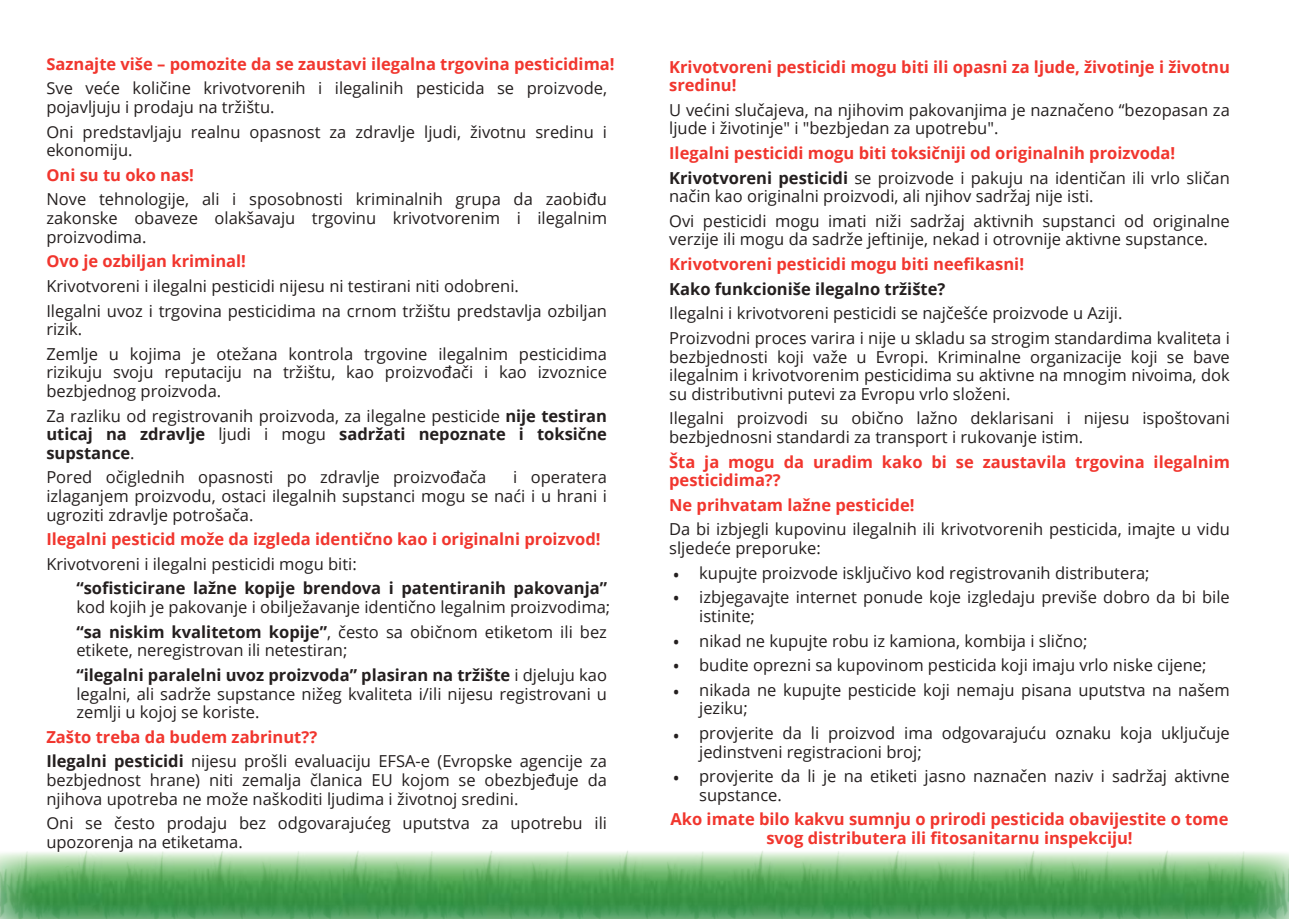
<style>
.page{position:relative;width:1289px;height:919px;background:#fff}
.page>*{position:absolute;margin:0;border:0;box-sizing:border-box;transform-origin:0 0}
.t1{font:16.5px/18.6px "Open Sans";color:#241f1f}
.t2{font:700 16.5px/18.6px "Open Sans";color:#f1362e}
.t3{font:700 16.5px/24.6px "Open Sans";color:#241f1f}
.t4{font:600 16.5px/22.8px "Open Sans";color:#241f1f}
.s1{font-weight:700}
.s2{font-weight:400}
.s3{font-weight:700;color:#f1362e}
.s4{color:#241f1f}
.s5{font-weight:400;color:#241f1f}
</style>
<div class="page">
<img style="left:0;top:843px;width:1288px;height:75px">
<p class="t2" style="left:46px;top:54px;width:569px">Saznajte više – pomozite da se zaustavi ilegalna trgovina pesticidima!</p>
<p class="t1" style="left:46px;top:79px;width:562px">Sve veće količine krivotvorenih i ilegalinih pesticida se proizvode, pojavljuju i prodaju na tržištu.</p>
<p class="t1" style="left:46px;top:122px;width:562px">Oni predstavljaju realnu opasnost za zdravlje ljudi, životnu sredinu i ekonomiju.</p>
<p class="t2" style="left:46px;top:165px;width:149px">Oni su tu oko nas!</p>
<p class="t1" style="left:46px;top:190px;width:562px;text-align:justify">Nove tehnologije, ali i sposobnosti kriminalnih grupa da zaobiđu zakonske obaveze olakšavaju trgovinu krivotvorenim i ilegalnim proizvodima.</p>
<p class="t2" style="left:46px;top:251px;width:201px">Ovo je ozbiljan kriminal!</p>
<p class="t1" style="left:46px;top:273px;width:562px;line-height:24.6px">Krivotvoreni i ilegalni pesticidi nijesu ni testirani niti odobreni.<br>Ilegalni uvoz i trgovina pesticidima na crnom tržištu predstavlja ozbiljan</p>
<p class="t1" style="left:46px;top:316px;width:562px;line-height:24.6px">rizik.<br>Zemlje u kojima je otežana kontrola trgovine ilegalnim pesticidima</p>
<p class="t1" style="left:46px;top:362px;width:562px">rizikuju svoju reputaciju na tržištu, kao proizvođači i kao izvoznice bezbjednog proizvoda.</p>
<p class="t1" style="left:46px;top:406px;width:562px;text-align:justify">Za razliku od registrovanih proizvoda, za ilegalne pesticide <span class="s1">nije testiran uticaj na zdravlje</span> ljudi i mogu <span class="s1">sadržati nepoznate i toksične supstance</span>.</p>
<p class="t1" style="left:46px;top:467px;width:441px">Pored očiglednih opasnosti po zdravlje proizvođača</p>
<p class="t1" style="left:46px;top:467px;width:562px;text-align:justify;text-indent:467px">i operatera izlaganjem proizvodu, ostaci ilegalnih supstanci mogu se naći i u hrani i ugroziti zdravlje potrošača.</p>
<p class="t2" style="left:46px;top:529px;width:555px">Ilegalni pesticid može da izgleda identično kao i originalni proizvod!</p>
<p class="t1" style="left:46px;top:554px;width:312px">Krivotvoreni i ilegalni pesticidi mogu biti:</p>
<p class="t3" style="left:76px;top:575px;width:532px">“sofisticirane lažne kopije brendova i patentiranih pakovanja”</p>
<p class="t1" style="left:76px;top:594px;width:535px;line-height:24.6px">kod kojih je pakovanje i obilježavanje identično legalnim proizvodima; <span class="s1">“sa niskim kvalitetom kopije”</span>, često sa običnom etiketom ili bez</p>
<p class="t3" style="left:76px;top:637px;width:532px"><span class="s2">etikete, neregistrovan ili netestiran;<br></span>“ilegalni paralelni uvoz proizvoda” plasiran na tržište <span class="s2">i djeluju kao</span></p>
<p class="t1" style="left:76px;top:683px;width:532px">legalni, ali sadrže supstance nižeg kvaliteta i/ili nijesu registrovani u zemlji u kojoj se koriste.</p>
<p class="t1" style="left:46px;top:724px;width:562px;line-height:24.6px"><span class="s3">Zašto treba da budem zabrinut??<br></span><span class="s1">Ilegalni pesticidi</span> nijesu prošli evaluaciju EFSA-e (Evropske agencije za</p>
<p class="t1" style="left:46px;top:770px;width:562px">bezbjednost hrane) niti zemalja članica EU kojom se obezbjeđuje da njihova upotreba ne može naškoditi ljudima i životnoj sredini.</p>
<p class="t1" style="left:46px;top:813px;width:562px">Oni se često prodaju bez odgovarajućeg uputstva za upotrebu ili upozorenja na etiketama.</p>
<p class="t2" style="left:669px;top:57px;width:562px">Krivotvoreni pesticidi mogu biti ili opasni za ljude, životinje i životnu sredinu!</p>
<p class="t1" style="left:669px;top:100px;width:562px">U većini slučajeva, na njihovim pakovanjima je naznačeno “bezopasan za ljude i životinje" i "bezbjedan za upotrebu".</p>
<p class="t2" style="left:669px;top:140px;width:562px;line-height:24.6px">Ilegalni pesticidi mogu biti toksičniji od originalnih proizvoda!<br><span class="s4">Krivotvoreni pesticidi</span> <span class="s5">se proizvode i pakuju na identičan ili vrlo sličan</span></p>
<p class="t1" style="left:669px;top:183px;width:562px;line-height:24.6px">način kao originalni proizvodi, ali njihov sadržaj nije isti.<br>Ovi pesticidi mogu imati niži sadržaj aktivnih supstanci od originalne</p>
<p class="t1" style="left:669px;top:230px;width:540px">verzije ili mogu da sadrže jeftinije, nekad i otrovnije aktivne supstance.</p>
<p class="t2" style="left:669px;top:254px;width:356px">Krivotvoreni pesticidi mogu biti neefikasni!</p>
<p class="t3" style="left:669px;top:276px;width:278px">Kako funkcioniše ilegalno tržište?</p>
<p class="t1" style="left:669px;top:300px;width:562px;line-height:24.6px">Ilegalni i krivotvoreni pesticidi se najčešće proizvode u Aziji.<br>Proizvodni proces varira i nije u skladu sa strogim standardima kvaliteta i</p>
<p class="t1" style="left:669px;top:347px;width:562px;text-align:justify">bezbjednosti koji važe u Evropi. Kriminalne organizacije koji se bave ilegalnim i krivotvorenim pesticidima su aktivne na mnogim nivoima, dok su distributivni putevi za Evropu vrlo složeni.</p>
<p class="t1" style="left:669px;top:408px;width:562px">Ilegalni proizvodi su obično lažno deklarisani i nijesu ispoštovani bezbjednosni standardi za transport i rukovanje istim.</p>
<p class="t2" style="left:669px;top:452px;width:562px">Šta ja mogu da uradim kako bi se zaustavila trgovina ilegalnim pesticidima??</p>
<p class="t2" style="left:669px;top:495px;width:247px">Ne prihvatam lažne pesticide!</p>
<p class="t1" style="left:669px;top:519px;width:562px">Da bi izbjegli kupovinu ilegalnih ili krivotvorenih pesticida, imajte u vidu sljedeće preporuke:</p>
<p class="t1" style="left:699px;top:560px;width:532px;line-height:24.6px">kupujte proizvode isključivo kod registrovanih distributera; izbjegavajte internet ponude koje izgledaju previše dobro da bi bile</p>
<p class="t1" style="left:699px;top:603px;width:532px;line-height:24.6px">istinite;<br>nikad ne kupujte robu iz kamiona, kombija i slično;<br>budite oprezni sa kupovinom pesticida koji imaju vrlo niske cijene; nikada ne kupujte pesticide koji nemaju pisana uputstva na našem</p>
<p class="t1" style="left:699px;top:695px;width:532px;line-height:24.6px">jeziku;<br>provjerite da li proizvod ima odgovarajuću oznaku koja uključuje</p>
<p class="t1" style="left:699px;top:738px;width:532px;line-height:24.6px">jedinstveni registracioni broj;<br>provjerite da li je na etiketi jasno naznačen naziv i sadržaj aktivne</p>
<p class="t1" style="left:699px;top:785px;width:84px">supstance.</p>
<p class="t2" style="left:670px;top:809px;width:559px;text-align:center">Ako imate bilo kakvu sumnju o prirodi pesticida obavijestite o tome svog distributera ili fitosanitarnu inspekciju!</p>
<p class="t4" style="left:673px;top:563px;width:8px">• •</p>
<p class="t4" style="left:673px;top:629px;width:8px;line-height:24.3px">• •</p>
<p class="t4" style="left:673px;top:680px;width:8px">•</p>
<p class="t4" style="left:673px;top:724px;width:8px">•</p>
<p class="t4" style="left:673px;top:766px;width:8px">•</p>
</div>
